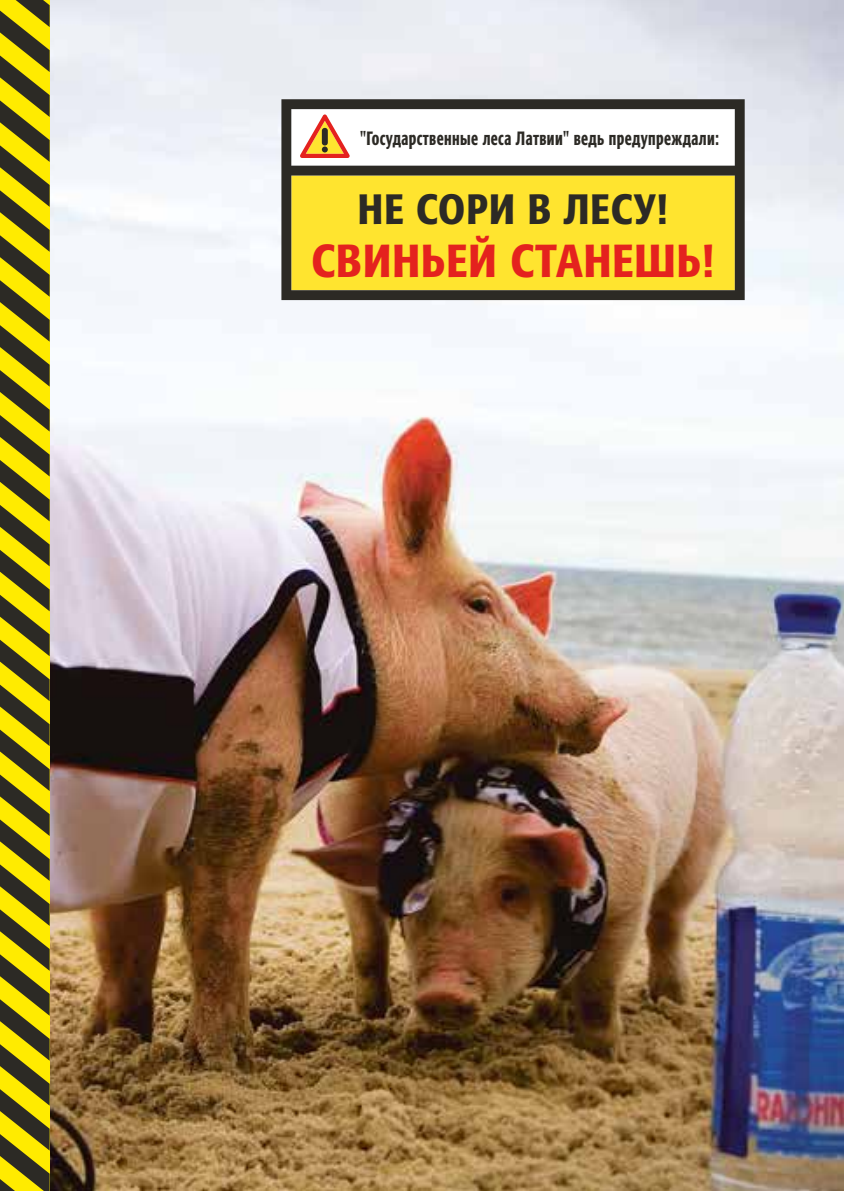
<style>
.page{position:relative;width:844px;height:1191px;background:#fff}
.page>*{position:absolute;margin:0;border:0;box-sizing:border-box;transform-origin:0 0}
.t1{font:500 condensed 45.68px "Formata Pro";letter-spacing:.025em;color:#e4221e}
.t2{font:500 condensed 41.82px "Formata Pro";letter-spacing:.025em;color:#2c2a25}
.t3{font:500 condensed 19.07px "Formata Pro";letter-spacing:.025em;color:#2c2a25;scale:.8 1}
</style>
<div class="page">
<img style="left:50px;top:0;width:793px;height:1191px">
<svg style="left:281px;top:99px;width:463px;height:201px;fill:#ffe42f"></svg>
<svg style="left:300px;top:114px;width:49px;height:44px"></svg>
<svg style="left:0;top:0;width:50px;height:1191px;background:#988d11"></svg>
<p class="t3" style="left:360px;top:126px;width:450px">"Государственные леса Латвии" ведь предупреждали:</p>
<h2 class="t2" style="left:358px;top:182px;width:310px">НЕ СОРИ В ЛЕСУ!</h2>
<h1 class="t1" style="left:311px;top:231px;width:403px">СВИНЬЕЙ СТАНЕШЬ!</h1>
</div>
